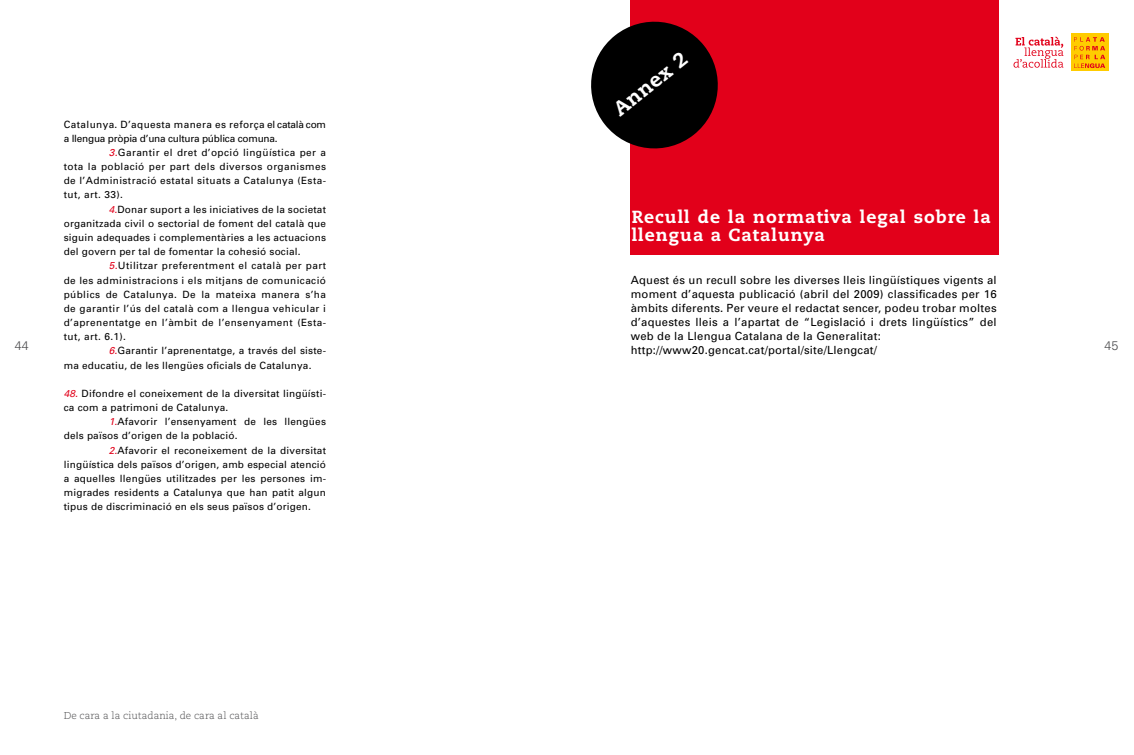
<style>
.page{position:relative;width:1134px;height:755px;background:#fff}
.page>*{position:absolute;margin:0;border:0;box-sizing:border-box;transform-origin:0 0}
.t1{font:800 20.12px "Caecilia";color:#fff}
.t2{font:800 17.5px/17.5px "Caecilia";letter-spacing:.06em;color:#fff}
.t3{font:300 12.5px "Univers";color:#4b4b4d}
.t4{font:11.25px/14.1px "Univers";letter-spacing:.02em;color:#000}
.t5{font:10px "Univers";letter-spacing:.02em;color:#000}
.t6{font:10px "Univers";letter-spacing:.04em;color:#000}
.t7{font:10px "Univers";letter-spacing:-.02em;color:#000}
.t8{font:300 10px "Caecilia";color:#4b4b4d}
.s1{font-style:italic;color:#e2001a}
</style>
<div class="page">
<svg style="left:1013px;top:36px;width:50px;height:32px"></svg>
<div style="left:1071px;top:33px;width:38px;height:38px;background:#fc0"></div>
<svg style="left:1074px;top:37px;width:31px;height:31px"></svg>
<div style="left:630px;top:0;width:368px;height:254px;background:#e2001a"></div>
<svg style="left:591px;top:21px;width:127px;height:128px"></svg>
<h1 class="t1" style="left:608px;top:102px;width:90px;rotate:-39deg">Annex 2</h1>
<p class="t6" style="left:64px;top:118px;width:264px">Catalunya. D’aquesta manera es reforça el català com</p>
<p class="t7" style="left:64px;top:132px;width:215px">a llengua pròpia d’una cultura pública comuna.</p>
<p class="t6" style="left:109px;top:147px;width:219px"><span class="s1">3.</span>Garantir el dret d’opció lingüística per a</p>
<p class="t6" style="left:64px;top:161px;width:264px">tota la població per part dels diversos organismes</p>
<p class="t6" style="left:64px;top:175px;width:264px">de l’Administració estatal situats a Catalunya (Esta-</p>
<p class="t5" style="left:64px;top:189px;width:61px">tut, art. 33).</p>
<p class="t5" style="left:109px;top:203px;width:219px"><span class="s1">4.</span>Donar suport a les iniciatives de la societat</p>
<p class="t5" style="left:64px;top:217px;width:264px">organitzada civil o sectorial de foment del català que</p>
<p class="t5" style="left:64px;top:232px;width:264px">siguin adequades i complementàries a les actuacions</p>
<p class="t5" style="left:64px;top:246px;width:238px">del govern per tal de fomentar la cohesió social.</p>
<p class="t6" style="left:109px;top:260px;width:219px"><span class="s1">5.</span>Utilitzar preferentment el català per part</p>
<p class="t6" style="left:64px;top:274px;width:264px">de les administracions i els mitjans de comunicació</p>
<p class="t6" style="left:64px;top:288px;width:264px">públics de Catalunya. De la mateixa manera s’ha</p>
<p class="t6" style="left:64px;top:302px;width:264px">de garantir l’ús del català com a llengua vehicular i</p>
<p class="t6" style="left:64px;top:317px;width:264px">d’aprenentatge en l’àmbit de l’ensenyament (Esta-</p>
<p class="t5" style="left:64px;top:331px;width:64px">tut, art. 6.1).</p>
<p class="t5" style="left:109px;top:345px;width:219px"><span class="s1">6.</span>Garantir l’aprenentatge, a través del siste-</p>
<p class="t5" style="left:64px;top:359px;width:249px">ma educatiu, de les llengües oficials de Catalunya.</p>
<p class="t5" style="left:64px;top:387px;width:264px"><span class="s1">48.</span> Difondre el coneixement de la diversitat lingüísti-</p>
<p class="t5" style="left:64px;top:402px;width:166px">ca com a patrimoni de Catalunya.</p>
<p class="t5" style="left:109px;top:416px;width:219px"><span class="s1">1.</span>Afavorir l’ensenyament de les llengües</p>
<p class="t5" style="left:64px;top:430px;width:175px">dels països d’origen de la població.</p>
<p class="t5" style="left:109px;top:444px;width:219px"><span class="s1">2.</span>Afavorir el reconeixement de la diversitat</p>
<p class="t5" style="left:64px;top:458px;width:264px">lingüística dels països d’origen, amb especial atenció</p>
<p class="t5" style="left:64px;top:472px;width:264px">a aquelles llengües utilitzades per les persones im-</p>
<p class="t5" style="left:64px;top:487px;width:264px">migrades residents a Catalunya que han patit algun</p>
<p class="t5" style="left:64px;top:501px;width:249px">tipus de discriminació en els seus països d’origen.</p>
<h2 class="t2" style="left:632px;top:208px;width:361px">Recull de la normativa legal sobre la llengua a Catalunya</h2>
<p class="t4" style="left:631px;top:273px;width:367px">Aquest és un recull sobre les diverses lleis lingüístiques vigents al moment d’aquesta publicació (abril del 2009) classificades per 16 àmbits diferents. Per veure el redactat sencer, podeu trobar moltes d’aquestes lleis a l’apartat de “Legislació i drets lingüístics” del web de la Llengua Catalana de la Generalitat: http://www20.gencat.cat/portal/site/Llengcat/</p>
<p class="t3" style="left:15px;top:338px;width:15px">44</p>
<p class="t3" style="left:1104px;top:338px;width:15px">45</p>
<p class="t8" style="left:64px;top:709px;width:196px">De cara a la ciutadania, de cara al català</p>
</div>
